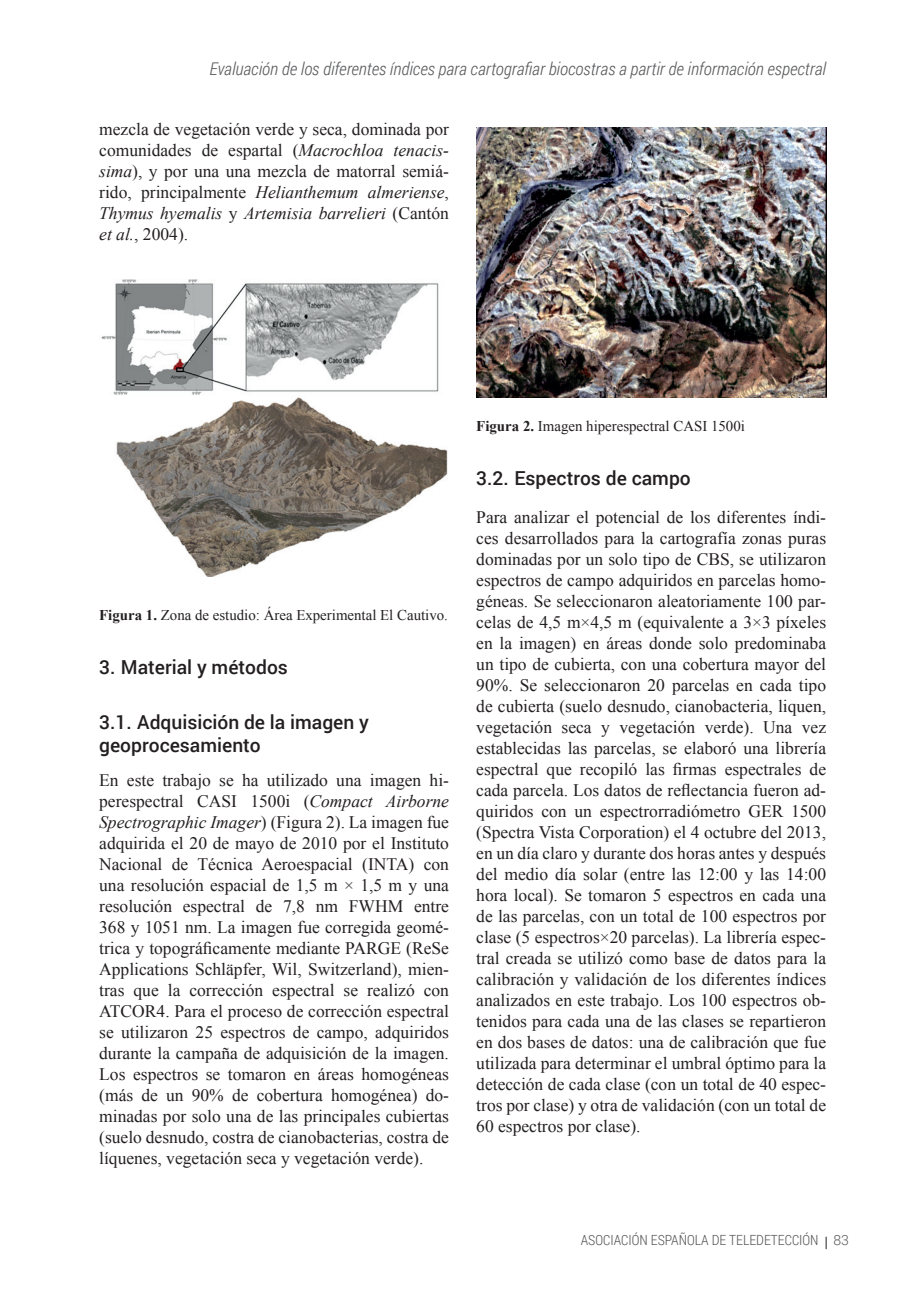
<style>
.page{position:relative;width:908px;height:1300px;background:#fff}
.page>*{position:absolute;margin:0;border:0;box-sizing:border-box;transform-origin:0 0}
.t1{font:500 19.25px/23.1px "Roboto";color:#231f20}
.t2{font:17.5px/21px "Times New Roman";color:#231f20;text-align:justify}
.t3{font:italic 300 17.5px "Roboto Condensed";color:#57585a}
.t4{font:14.88px "Times New Roman";color:#231f20}
.t5{font:300 14px "Roboto Condensed";color:#57585a}
.t6{font:300 14px "Roboto";color:#57585a}
.s1{font-style:italic}
.s2{font-weight:700}
</style>
<div class="page">
<svg style="left:826px;top:1236px;width:1px;height:13px"></svg>
<img style="left:101px;top:279px;width:347px;height:297px">
<img style="left:476px;top:127px;width:350px;height:270px">
<p class="t3" style="left:209px;top:57px;width:618px">Evaluación de los diferentes índices para cartografiar biocostras a partir de información espectral</p>
<p class="t2" style="left:99px;top:118px;width:351px">mezcla de vegetación verde y seca, dominada por comunidades de espartal (<span class="s1">Macrochloa tenacis&shy;sima</span>), y por una una mezcla de matorral semiá&shy;rido, principalmente <span class="s1">Helianthemum almeriense</span>, <span class="s1">Thymus hyemalis</span> y <span class="s1">Artemisia barrelieri</span> (Cantón <span class="s1">et al.</span>, 2004).</p>
<p class="t4" style="left:99px;top:605px;width:350px"><span class="s2">Figura 1.</span> Zona de estudio: Área Experimental El Cautivo.</p>
<p class="t1" style="left:99px;top:655px;width:190px">3. Material y métodos</p>
<p class="t1" style="left:99px;top:710px;width:271px">3.1. Adquisición de la imagen y geoprocesamiento</p>
<p class="t2" style="left:99px;top:769px;width:351px">En este trabajo se ha utilizado una imagen hi&shy;perespectral CASI 1500i (<span class="s1">Compact Airborne Spectrographic Imager</span>) (Figura 2). La imagen fue adquirida el 20 de mayo de 2010 por el Instituto Nacional de Técnica Aeroespacial (INTA) con una resolución espacial de 1,5 m × 1,5 m y una resolución espectral de 7,8 nm FWHM entre 368 y 1051 nm. La imagen fue corregida geomé&shy;trica y topográficamente mediante PARGE (ReSe Applications Schläpfer, Wil, Switzerland), mien&shy;tras que la corrección espectral se realizó con ATCOR4. Para el proceso de corrección espectral se utilizaron 25 espectros de campo, adquiridos durante la campaña de adquisición de la imagen.<br>Los espectros se tomaron en áreas homogéneas (más de un 90% de cobertura homogénea) do&shy;minadas por solo una de las principales cubiertas (suelo desnudo, costra de cianobacterias, costra de líquenes, vegetación seca y vegetación verde).</p>
<p class="t4" style="left:476px;top:416px;width:270px"><span class="s2">Figura 2.</span> Imagen hiperespectral CASI 1500i</p>
<p class="t1" style="left:476px;top:466px;width:216px">3.2. Espectros de campo</p>
<p class="t2" style="left:476px;top:506px;width:351px">Para analizar el potencial de los diferentes índi&shy;ces desarrollados para la cartografía zonas puras dominadas por un solo tipo de CBS, se utilizaron espectros de campo adquiridos en parcelas homo&shy;géneas. Se seleccionaron aleatoriamente 100 par&shy;celas de 4,5 m×4,5 m (equivalente a 3×3 píxeles en la imagen) en áreas donde solo predominaba un tipo de cubierta, con una cobertura mayor del 90%. Se seleccionaron 20 parcelas en cada tipo de cubierta (suelo desnudo, cianobacteria, liquen, vegetación seca y vegetación verde). Una vez establecidas las parcelas, se elaboró una librería espectral que recopiló las firmas espectrales de cada parcela. Los datos de reflectancia fueron ad&shy;quiridos con un espectrorradiómetro GER 1500 (Spectra Vista Corporation) el 4 octubre del 2013, en un día claro y durante dos horas antes y después del medio día solar (entre las 12:00 y las 14:00 hora local). Se tomaron 5 espectros en cada una de las parcelas, con un total de 100 espectros por clase (5 espectros×20 parcelas). La librería espec&shy;tral creada se utilizó como base de datos para la calibración y validación de los diferentes índices analizados en este trabajo. Los 100 espectros ob&shy;tenidos para cada una de las clases se repartieron en dos bases de datos: una de calibración que fue utilizada para determinar el umbral óptimo para la detección de cada clase (con un total de 40 espec&shy;tros por clase) y otra de validación (con un total de 60 espectros por clase).</p>
<p class="t5" style="left:581px;top:1230px;width:239px">ASOCIACIÓN ESPAÑOLA DE TELEDETECCIÓN</p>
<p class="t6" style="left:833px;top:1230px;width:17px">83</p>
</div>
